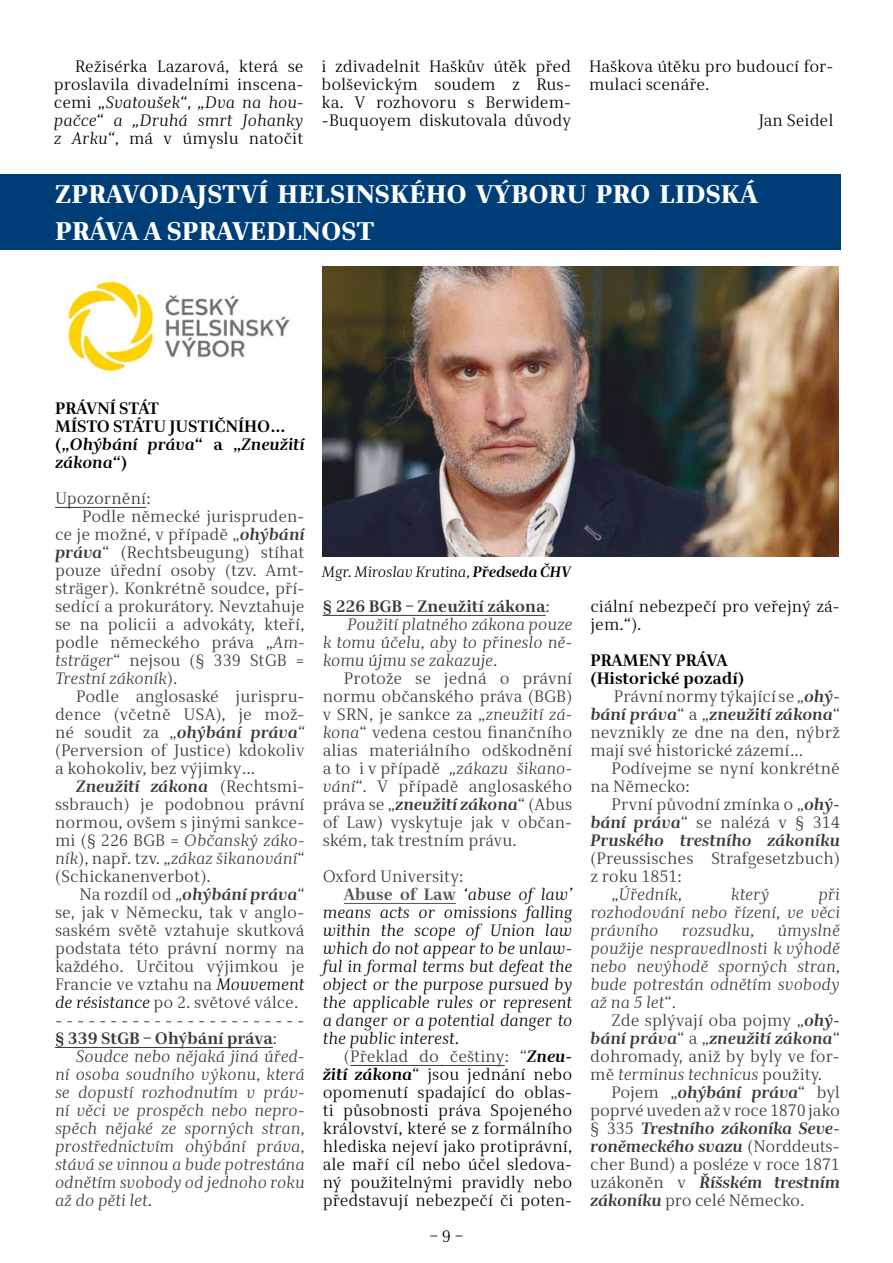
<style>
.page{position:relative;width:893px;height:1263px;background:#fff}
.page>*{position:absolute;margin:0;border:0;box-sizing:border-box;transform-origin:0 0}
.t1{font:800 25.5px/37.7px "Alfon";color:#fff}
.t2{font:16.5px/18px "Alfon";color:#3a3a3a;text-align:justify}
.t3{font:italic 16.5px/18px "Alfon";color:#3a3a3a;text-align:justify}
.t4{font:16.5px/18px "Alfon";color:#000}
.t5{font:italic 16.5px "Alfon";color:#000}
.t6{font:italic 700 16.5px "Alfon";color:#3a3a3a}
.t7{font:700 16.5px/18px "Alfon";color:#000}
.t8{font:700 16.5px "Alfon";color:#3a3a3a}
.t9{font:italic 15px "Alfon";letter-spacing:-.01em;color:#000}
.s1{font-style:italic}
.s2{font-weight:700;font-style:italic}
.s3{font-style:normal}
.s4{font-weight:400;font-style:normal}
.s5{font-weight:400}
.s6{font-style:italic;color:#000}
.s7{font-weight:700}
.s8{font-weight:700;font-style:normal;color:#555}
.s9{font-weight:700;font-style:italic;color:#000}
</style>
<div class="page">
<div style="left:0;top:174px;width:840px;height:38px;background:#003e78"></div>
<div style="left:0;top:212px;width:840px;height:37px;background:#003e78"></div>
<img style="left:67px;top:280px;width:223px;height:93px">
<hr style="left:55px;top:507px;width:91px;height:1px;background:#3a3a3a">
<hr style="left:55px;top:1047px;width:218px;height:1px;background:#3a3a3a">
<hr style="left:323px;top:615px;width:223px;height:1px;background:#3a3a3a">
<hr style="left:344px;top:903px;width:112px;height:1px;background:#555">
<hr style="left:350px;top:1065px;width:155px;height:1px;background:#3a3a3a">
<img style="left:323px;top:266px;width:516px;height:291px">
<p class="t4" style="left:54px;top:58px;width:251px;text-align:justify;text-indent:21px">Režisérka Lazarová, která se proslavila divadelními inscena&shy;cemi <span class="s1">„Svatoušek“, „Dva na hou&shy;pačce“ a „Druhá smrt Johanky z Arku“,</span> má v úmyslu natočit</p>
<p class="t4" style="left:322px;top:58px;width:251px;text-align:justify">i zdivadelnit Haškův útěk před bolševickým soudem z Rus&shy;ka. V rozhovoru s Berwidem--Buquoyem diskutovala důvody</p>
<p class="t4" style="left:589px;top:58px;width:246px">Haškova útěku pro budoucí for&shy;mulaci scenáře.</p>
<p class="t4" style="left:759px;top:112px;width:76px">Jan Seidel</p>
<h1 class="t1" style="left:55px;top:175px;width:704px">ZPRAVODAJSTVÍ HELSINSKÉHO VÝBORU PRO LIDSKÁ<br>PRÁVA A SPRAVEDLNOST</h1>
<p class="t7" style="left:55px;top:400px;width:251px">PRÁVNÍ STÁT<br>MÍSTO STÁTU JUSTIČNÍHO… („<span class="s1">Ohýbání práva</span>“ a „<span class="s1">Zneužití zákona</span>“)</p>
<p class="t2" style="left:55px;top:490px;width:97px">Upozornění:</p>
<p class="t2" style="left:82px;top:508px;width:224px">Podle německé jurispruden-</p>
<p class="t2" style="left:55px;top:526px;width:251px">ce je možné, v případě „<span class="s2">ohýbání</span></p>
<p class="t2" style="left:55px;top:544px;width:251px"><span class="s2">práva</span>“ (Rechtsbeugung) stíhat</p>
<p class="t2" style="left:55px;top:562px;width:251px">pouze úřední osoby (tzv. Amt-</p>
<p class="t2" style="left:55px;top:580px;width:251px">sträger). Konkrétně soudce, pří-</p>
<p class="t2" style="left:55px;top:598px;width:251px">sedící a prokurátory. Nevztahuje</p>
<p class="t2" style="left:55px;top:616px;width:251px">se na policii a advokáty, kteří,</p>
<p class="t2" style="left:55px;top:634px;width:251px">podle německého práva „<span class="s1">Am-</span></p>
<p class="t2" style="left:55px;top:652px;width:251px"><span class="s1">tsträger</span>“ nejsou (§ 339 StGB =</p>
<p class="t3" style="left:55px;top:670px;width:124px">Trestní zákoník<span class="s3">).</span></p>
<p class="t2" style="left:76px;top:688px;width:230px">Podle anglosaské jurispru-</p>
<p class="t2" style="left:55px;top:706px;width:251px">dence (včetně USA), je mož-</p>
<p class="t6" style="left:55px;top:722px;width:251px"><span class="s4">né soudit za „</span>ohýbání práva<span class="s5">“</span></p>
<p class="t2" style="left:55px;top:742px;width:251px">(Perversion of Justice) kdokoliv</p>
<p class="t2" style="left:55px;top:760px;width:202px">a kohokoliv, bez výjimky…</p>
<p class="t6" style="left:76px;top:776px;width:230px">Zneužití zákona <span class="s4">(Rechtsmi-</span></p>
<p class="t2" style="left:55px;top:796px;width:251px">ssbrauch) je podobnou právní</p>
<p class="t2" style="left:55px;top:814px;width:251px">normou, ovšem s jinými sankce-</p>
<p class="t3" style="left:55px;top:832px;width:251px"><span class="s3">mi (§ 226 BGB =</span> Občanský záko-</p>
<p class="t3" style="left:55px;top:850px;width:251px">ník<span class="s3">), např. tzv. „</span>zákaz šikanování<span class="s3">“</span></p>
<p class="t2" style="left:55px;top:868px;width:157px">(Schickanenverbot).</p>
<p class="t2" style="left:80px;top:886px;width:227px">Na rozdíl od „<span class="s2">ohýbání práva</span>“</p>
<p class="t2" style="left:55px;top:904px;width:251px">se, jak v Německu, tak v anglo-</p>
<p class="t2" style="left:55px;top:922px;width:251px">saském světě vztahuje skutková</p>
<p class="t2" style="left:55px;top:940px;width:251px">podstata této právní normy na</p>
<p class="t2" style="left:55px;top:958px;width:251px">každého. Určitou výjimkou je</p>
<p class="t2" style="left:55px;top:976px;width:251px">Francie ve vztahu na <span class="s6">Mouvement</span></p>
<p class="t2" style="left:55px;top:994px;width:245px"><span class="s6">de résistance</span> po 2. světové válce.</p>
<p class="t2" style="left:55px;top:1012px;width:251px">- - - - - - - - - - - - - - - - - - - - - - - <span class="s7">§ 339 StGB – Ohýbání práva</span>:</p>
<p class="t3" style="left:55px;top:1048px;width:251px;text-indent:21px">Soudce nebo nějaká jiná úřed&shy;ní osoba soudního výkonu, která se dopustí rozhodnutím v práv&shy;ní věci ve prospěch nebo nepro&shy;spěch nějaké ze sporných stran, prostřednictvím ohýbání práva, stává se vinnou a bude potrestána odnětím svobody od jednoho roku až do pěti let<span class="s3">.</span></p>
<p class="t9" style="left:322px;top:564px;width:251px">Mgr. Miroslav Krutina, <span class="s7">Předseda ČHV</span></p>
<p class="t8" style="left:323px;top:596px;width:229px">§ 226 BGB – Zneužití zákona<span class="s5">:</span></p>
<p class="t3" style="left:348px;top:616px;width:226px">Použití platného zákona pouze</p>
<p class="t3" style="left:323px;top:634px;width:251px">k tomu účelu, aby to přineslo ně-</p>
<p class="t3" style="left:323px;top:652px;width:176px">komu újmu se zakazuje<span class="s3">.</span></p>
<p class="t2" style="left:344px;top:670px;width:230px">Protože se jedná o právní</p>
<p class="t2" style="left:323px;top:688px;width:251px">normu občanského práva (BGB)</p>
<p class="t2" style="left:323px;top:706px;width:251px">v SRN, je sankce za „<span class="s1">zneužití zá-</span></p>
<p class="t2" style="left:323px;top:724px;width:251px"><span class="s1">kona</span>“ vedena cestou finančního</p>
<p class="t2" style="left:323px;top:742px;width:251px">alias materiálního odškodnění</p>
<p class="t2" style="left:323px;top:760px;width:251px">a to i v případě „<span class="s1">zákazu šikano-</span></p>
<p class="t2" style="left:323px;top:778px;width:251px"><span class="s1">vání</span>“. V případě anglosaského</p>
<p class="t2" style="left:323px;top:796px;width:251px">práva se „<span class="s2">zneužití zákona</span>“ (Abus</p>
<p class="t2" style="left:323px;top:814px;width:251px">of Law) vyskytuje jak v občan-</p>
<p class="t2" style="left:323px;top:832px;width:196px">ském, tak trestním právu.</p>
<p class="t2" style="left:323px;top:868px;width:142px">Oxford University:</p>
<p class="t5" style="left:344px;top:885px;width:230px"><span class="s8">Abuse of Law</span> ‘abuse of law’</p>
<p class="t5" style="left:323px;top:903px;width:251px">means acts or omissions falling</p>
<p class="t5" style="left:323px;top:921px;width:251px">within the scope of Union law</p>
<p class="t5" style="left:323px;top:939px;width:251px">which do not appear to be unlaw-</p>
<p class="t5" style="left:323px;top:957px;width:251px">ful in formal terms but defeat the</p>
<p class="t5" style="left:323px;top:975px;width:251px">object or the purpose pursued by</p>
<p class="t5" style="left:323px;top:993px;width:251px">the applicable rules or represent</p>
<p class="t5" style="left:323px;top:1011px;width:251px">a danger or a potential danger to</p>
<p class="t5" style="left:323px;top:1029px;width:138px">the public interest<span class="s3">.</span></p>
<p class="t2" style="left:344px;top:1048px;width:230px">(Překlad do češtiny: “<span class="s9">Zneu-</span></p>
<p class="t4" style="left:323px;top:1066px;width:251px"><span class="s2">žití zákona</span>“ jsou jednání nebo</p>
<p class="t4" style="left:323px;top:1084px;width:251px">opomenutí spadající do oblas-</p>
<p class="t4" style="left:323px;top:1102px;width:251px">ti působnosti práva Spojeného</p>
<p class="t4" style="left:323px;top:1120px;width:251px">království, které se z formálního</p>
<p class="t4" style="left:323px;top:1138px;width:251px">hlediska nejeví jako protiprávní,</p>
<p class="t4" style="left:323px;top:1156px;width:251px">ale maří cíl nebo účel sledova-</p>
<p class="t4" style="left:323px;top:1174px;width:251px">ný použitelnými pravidly nebo</p>
<p class="t4" style="left:323px;top:1192px;width:251px">představují nebezpečí či poten-</p>
<p class="t4" style="left:430px;top:1228px;width:35px">– 9 –</p>
<p class="t4" style="left:590px;top:598px;width:251px">ciální nebezpečí pro veřejný zá&shy;jem.“).</p>
<p class="t7" style="left:590px;top:652px;width:139px">PRAMENY PRÁVA</p>
<p class="t7" style="left:590px;top:670px;width:156px">(Historické pozadí)</p>
<p class="t2" style="left:614px;top:688px;width:228px">Právní normy týkající se „<span class="s2">ohý-</span></p>
<p class="t6" style="left:590px;top:704px;width:251px">bání práva<span class="s4">“ a „</span>zneužití zákona<span class="s4">“</span></p>
<p class="t2" style="left:590px;top:724px;width:251px">nevznikly ze dne na den, nýbrž</p>
<p class="t2" style="left:590px;top:742px;width:215px">mají své historické zázemí…</p>
<p class="t2" style="left:612px;top:760px;width:230px">Podívejme se nyní konkrétně</p>
<p class="t2" style="left:590px;top:778px;width:101px">na Německo:</p>
<p class="t2" style="left:612px;top:796px;width:230px">První původní zmínka o „<span class="s2">ohý-</span></p>
<p class="t2" style="left:590px;top:814px;width:251px"><span class="s2">bání práva</span>“ se nalézá v § 314</p>
<p class="t6" style="left:590px;top:830px;width:251px">Pruského trestního zákoníku</p>
<p class="t2" style="left:590px;top:850px;width:251px">(Preussisches Strafgesetzbuch)</p>
<p class="t2" style="left:590px;top:868px;width:93px">z roku 1851:</p>
<p class="t3" style="left:612px;top:886px;width:72px"><span class="s3">„</span>Úředník,</p>
<p class="t3" style="left:731px;top:886px;width:40px">který</p>
<p class="t3" style="left:590px;top:886px;width:251px;text-indent:228px">při rozhodování nebo řízení, ve věci právního</p>
<p class="t3" style="left:590px;top:922px;width:251px;text-indent:187px">úmyslně použije nespravedlnosti k výhodě nebo nevýhodě sporných stran, bude potrestán odnětím svobody až na 5 let<span class="s3">“.</span></p>
<p class="t2" style="left:590px;top:1012px;width:251px;text-indent:21px">Zde splývají oba pojmy „<span class="s2">ohý&shy;bání práva</span>“ a „<span class="s2">zneužití zákona</span>“ dohromady, aniž by byly ve for&shy;mě <span class="s1">terminus technicus</span> použity.</p>
<p class="t2" style="left:590px;top:1084px;width:251px;text-indent:21px">Pojem „<span class="s2">ohýbání práva</span>“ byl poprvé uveden až v roce 1870 jako § 335 <span class="s2">Trestního zákoníka Seve&shy;roněmeckého svazu</span> (Norddeuts&shy;cher Bund) a posléze v roce 1871 uzákoněn v <span class="s2">Říšském trestním zákoníku</span> pro celé Německo.</p>
<p class="t3" style="left:682px;top:922px;width:74px">rozsudku,</p>
</div>
